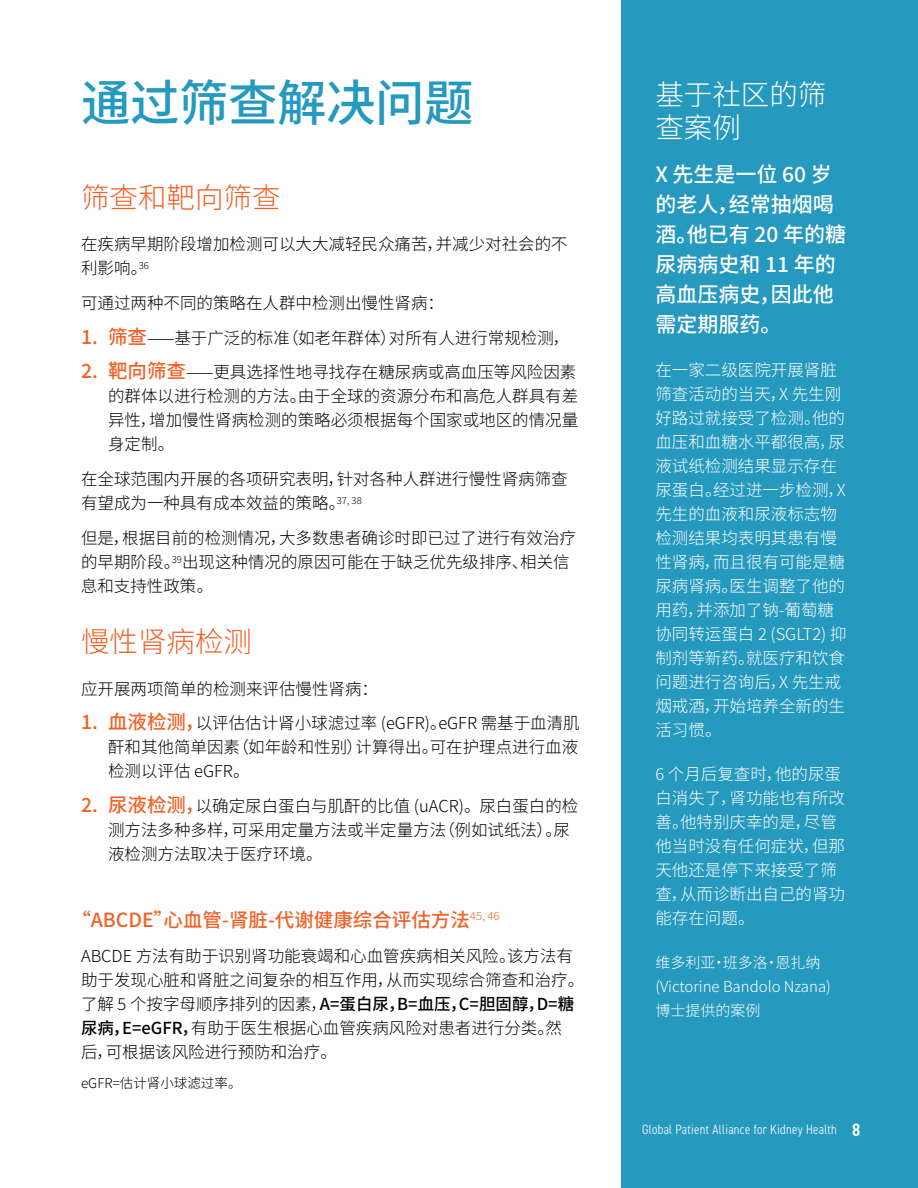
<style>
.page{position:relative;width:918px;height:1188px;background:#fff}
.page>*{position:absolute;margin:0;border:0;box-sizing:border-box;transform-origin:0 0}
.t1{font:500 49.5px "Source Han Sans SC";letter-spacing:-.01em;color:#2699bf}
.t2{font:300 28.5px "Source Han Sans SC";color:#f26126}
.t3{font:300 28.5px/33px "Source Han Sans SC";color:#fff}
.t4{font:500 21px/30px "Source Han Sans SC";color:#fff}
.t5{font:500 19.5px "Source Han Sans SC";color:#f26126}
.t6{font:300 16.5px/24px "Source Han Sans SC";color:#000}
.t7{font:300 16.5px/24px "Source Han Sans SC";color:#fff}
.t8{font:300 15px/24px "Source Han Sans SC";color:#fff}
.t9{font:300 condensed 13.5px "DIN2014";letter-spacing:.025em;color:#fff}
.t10{font:300 13.5px "Source Han Sans SC";color:#000}
.s1{font-weight:500;font-size:19.5px;color:#f26126}
.s2{font-weight:500}
.s3{font-weight:600;font-size:18px}
</style>
<div class="page">
<div style="left:622px;top:0;width:296px;height:1188px;background:#2699bf"></div>
<h1 class="t1" style="left:81px;top:75px;width:394px">通过筛查解决问题</h1>
<h2 class="t2" style="left:81px;top:181px;width:201px">筛查和靶向筛查</h2>
<p class="t6" style="left:81px;top:232px;width:488px">在疾病早期阶段增加检测可以大大减轻民众痛苦，并减少对社会的不利影响。<sup>36</sup></p>
<p class="t6" style="left:81px;top:291px;width:364px">可通过两种不同的策略在人群中检测出慢性肾病：</p>
<p class="t6" style="left:81px;top:326px;width:490px"><span class="s1">1. 筛查</span>——基于广泛的标准（如老年群体）对所有人进行常规检测，</p>
<p class="t6" style="left:108px;top:361px;width:472px;text-align:justify;text-indent:-27px"><span class="s1">2. 靶向筛查</span>——更具选择性地寻找存在糖尿病或高血压等风险因素的群体以进行检测的方法。由于全球的资源分布和高危人群具有差异性，增加慢性肾病检测的策略必须根据每个国家或地区的情况量身定制。</p>
<p class="t6" style="left:81px;top:468px;width:488px">在全球范围内开展的各项研究表明，针对各种人群进行慢性肾病筛查有望成为一种具有成本效益的策略。<sup>37,</sup> <sup>38</sup></p>
<p class="t6" style="left:81px;top:526px;width:497px">但是，根据目前的检测情况，大多数患者确诊时即已过了进行有效治疗的早期阶段。<sup>39</sup>出现这种情况的原因可能在于缺乏优先级排序、相关信息和支持性政策。</p>
<h2 class="t2" style="left:81px;top:626px;width:172px">慢性肾病检测</h2>
<p class="t6" style="left:81px;top:677px;width:298px">应开展两项简单的检测来评估慢性肾病：</p>
<p class="t6" style="left:108px;top:712px;width:473px;text-align:justify;text-indent:-27px"><span class="s1">1. 血液检测，</span>以评估估计肾小球滤过率 (eGFR)。eGFR 需基于血清肌酐和其他简单因素（如年龄和性别）计算得出。可在护理点进行血液检测以评估 eGFR。</p>
<p class="t6" style="left:108px;top:795px;width:472px;text-indent:-27px"><span class="s1">2. 尿液检测，</span>以确定尿白蛋白与肌酐的比值 (uACR)。尿白蛋白的检测方法多种多样，可采用定量方法或半定量方法（例如试纸法）。尿液检测方法取决于医疗环境。</p>
<p class="t5" style="left:72px;top:909px;width:430px">“ABCDE”心血管-肾脏-代谢健康综合评估方法<sup>45,</sup> <sup>46</sup></p>
<p class="t6" style="left:81px;top:944px;width:505px">ABCDE 方法有助于识别肾功能衰竭和心血管疾病相关风险。该方法有助于发现心脏和肾脏之间复杂的相互作用，从而实现综合筛查和治疗。了解 5 个按字母顺序排列的因素，<span class="s2">A=蛋白尿，B=血压，C=胆固醇，D=糖尿病，E=eGFR，</span>有助于医生根据心血管疾病风险对患者进行分类。然<br>后，可根据该风险进行预防和治疗。</p>
<p class="t10" style="left:81px;top:1076px;width:162px">eGFR=估计肾小球滤过率。</p>
<h2 class="t3" style="left:655px;top:79px;width:172px">基于社区的筛查案例</h2>
<p class="t4" style="left:655px;top:159px;width:192px">X 先生是一位 60 岁的老人，经常抽烟喝酒。他已有 20 年的糖尿病病史和 11 年的高血压病史，因此他需定期服药。</p>
<p class="t7" style="left:655px;top:358px;width:193px">在一家二级医院开展肾脏筛查活动的当天，X 先生刚好路过就接受了检测。他的血压和血糖水平都很高，尿液试纸检测结果显示存在尿蛋白。经过进一步检测，X先生的血液和尿液标志物检测结果均表明其患有慢性肾病，而且很有可能是糖尿病肾病。医生调整了他的用药，并添加了钠-葡萄糖协同转运蛋白 2 (SGLT2) 抑制剂等新药。就医疗和饮食问题进行咨询后，X 先生戒烟戒酒，开始培养全新的生活习惯。</p>
<p class="t7" style="left:655px;top:763px;width:191px">6 个月后复查时，他的尿蛋白消失了，肾功能也有所改善。他特别庆幸的是，尽管他当时没有任何症状，但那天他还是停下来接受了筛查，从而诊断出自己的肾功能存在问题。</p>
<p class="t8" style="left:655px;top:951px;width:177px">维多利亚·班多洛·恩扎纳(Victorine Bandolo Nzana)博士提供的案例</p>
<p class="t9" style="left:642px;top:1121px;width:220px">Global Patient Alliance for Kidney Health <span class="s3">8</span></p>
</div>
